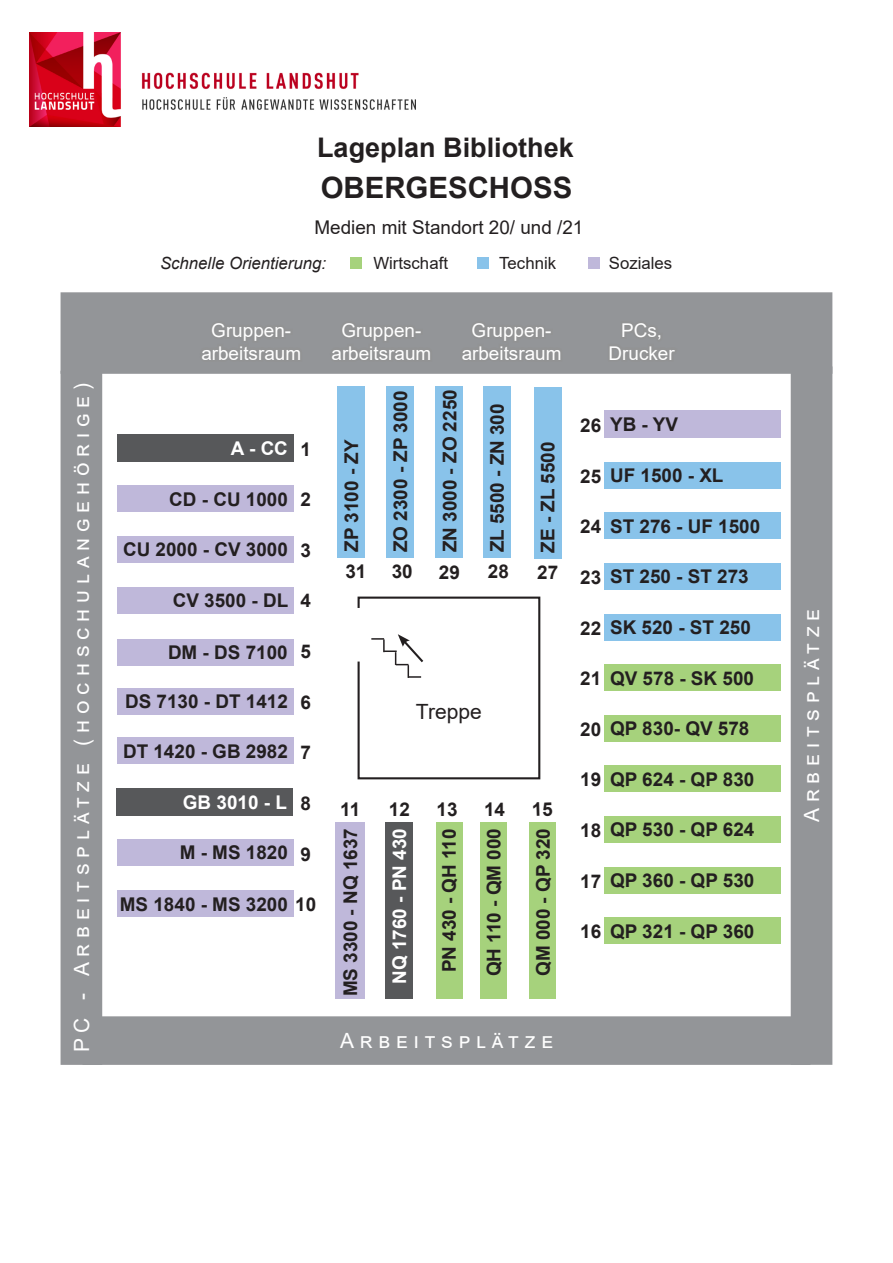
<style>
.page{position:relative;width:893px;height:1263px;background:#fff}
.page>*{position:absolute;margin:0;border:0;box-sizing:border-box;transform-origin:0 0}
.t1{font:700 29.4px "Arial";color:#231f20}
.t2{font:700 27px "Arial";color:#231f20}
.t3{font:21px "Arial";letter-spacing:.28em;color:#fff}
.t4{font:21px "Arial";color:#231f20}
.t5{font:700 18.9px "Arial";color:#231f20}
.t6{font:18.9px/22.6px "Arial";color:#fff;text-align:center}
.t7{font:18.9px "Arial";color:#231f20}
.t8{font:700 18.9px "Arial";color:#fff}
.t9{font:16.8px "Arial";color:#231f20}
.t10{font:italic 16.8px "Arial";color:#231f20}
</style>
<div class="page">
<div style="left:350px;top:257px;width:12px;height:12px;background:#a6d27c"></div>
<div style="left:477px;top:257px;width:12px;height:12px;background:#89c3ea"></div>
<div style="left:588px;top:257px;width:11px;height:12px;background:#bfb8da"></div>
<div style="left:792px;top:367px;width:39px;height:697px;background:#939598"></div>
<div style="left:791px;top:366px;width:41px;height:699px;border:2px solid #939598"></div>
<div style="left:84px;top:1017px;width:725px;height:47px;background:#939598"></div>
<div style="left:82px;top:1016px;width:728px;height:49px;border:2px solid #939598"></div>
<div style="left:62px;top:372px;width:39px;height:692px;background:#939598"></div>
<div style="left:61px;top:371px;width:41px;height:694px;border:2px solid #939598"></div>
<div style="left:62px;top:293px;width:769px;height:80px;background:#939598"></div>
<div style="left:61px;top:292px;width:771px;height:82px;border:2px solid #939598"></div>
<div style="left:117px;top:434px;width:177px;height:28px;background:#57585a"></div>
<div style="left:117px;top:486px;width:177px;height:26px;background:#bfb8da"></div>
<div style="left:117px;top:536px;width:177px;height:27px;background:#bfb8da"></div>
<div style="left:117px;top:587px;width:177px;height:26px;background:#bfb8da"></div>
<div style="left:117px;top:639px;width:177px;height:26px;background:#bfb8da"></div>
<div style="left:117px;top:688px;width:177px;height:27px;background:#bfb8da"></div>
<div style="left:117px;top:737px;width:177px;height:27px;background:#bfb8da"></div>
<div style="left:116px;top:788px;width:177px;height:28px;background:#57585a"></div>
<div style="left:117px;top:839px;width:177px;height:26px;background:#bfb8da"></div>
<div style="left:117px;top:890px;width:177px;height:27px;background:#bfb8da"></div>
<div style="left:604px;top:410px;width:177px;height:28px;background:#bfb8da"></div>
<div style="left:604px;top:462px;width:177px;height:27px;background:#89c3ea"></div>
<div style="left:604px;top:513px;width:177px;height:26px;background:#89c3ea"></div>
<div style="left:604px;top:563px;width:177px;height:27px;background:#89c3ea"></div>
<div style="left:604px;top:614px;width:177px;height:26px;background:#89c3ea"></div>
<div style="left:604px;top:664px;width:177px;height:27px;background:#a6d27c"></div>
<div style="left:604px;top:715px;width:177px;height:27px;background:#a6d27c"></div>
<div style="left:604px;top:766px;width:177px;height:26px;background:#a6d27c"></div>
<div style="left:604px;top:816px;width:177px;height:27px;background:#a6d27c"></div>
<div style="left:604px;top:867px;width:177px;height:26px;background:#a6d27c"></div>
<div style="left:529px;top:822px;width:27px;height:177px;background:#a6d27c"></div>
<div style="left:480px;top:822px;width:27px;height:177px;background:#a6d27c"></div>
<div style="left:436px;top:822px;width:26px;height:177px;background:#a6d27c"></div>
<div style="left:386px;top:822px;width:27px;height:177px;background:#57585a"></div>
<div style="left:335px;top:822px;width:30px;height:177px;background:#bfb8da"></div>
<div style="left:534px;top:387px;width:28px;height:172px;background:#89c3ea"></div>
<div style="left:483px;top:387px;width:28px;height:171px;background:#89c3ea"></div>
<div style="left:436px;top:387px;width:27px;height:171px;background:#89c3ea"></div>
<div style="left:386px;top:386px;width:28px;height:172px;background:#89c3ea"></div>
<div style="left:337px;top:386px;width:28px;height:172px;background:#89c3ea"></div>
<img style="left:30px;top:33px;width:386px;height:94px">
<div style="left:604px;top:917px;width:177px;height:27px;background:#a6d27c"></div>
<svg style="left:357px;top:596px;width:184px;height:184px"></svg>
<p class="t3" style="left:67px;top:1052px;width:671px;rotate:-90deg">PC - Arbeitsplätze (hochschulangehörige)</p>
<p class="t2" style="left:317px;top:128px;width:258px">Lageplan Bibliothek</p>
<p class="t1" style="left:321px;top:167px;width:253px">OBERGESCHOSS</p>
<p class="t7" style="left:314px;top:214px;width:270px">Medien mit Standort 20/ und /21</p>
<p class="t10" style="left:160px;top:252px;width:168px">Schnelle Orientierung:</p>
<p class="t9" style="left:373px;top:251px;width:76px">Wirtschaft</p>
<p class="t9" style="left:499px;top:251px;width:58px">Technik</p>
<p class="t9" style="left:609px;top:251px;width:65px">Soziales</p>
<p class="t6" style="left:201px;top:319px;width:101px">Gruppen&shy;arbeitsraum</p>
<p class="t6" style="left:331px;top:319px;width:101px">Gruppen&shy;arbeitsraum</p>
<p class="t6" style="left:462px;top:319px;width:101px">Gruppen&shy;arbeitsraum</p>
<p class="t6" style="left:621px;top:319px;width:42px">PCs,</p>
<p class="t6" style="left:609px;top:341px;width:68px">Drucker</p>
<p class="t8" style="left:231px;top:435px;width:59px">A - CC</p>
<p class="t5" style="left:169px;top:486px;width:120px">CD - CU 1000</p>
<p class="t5" style="left:123px;top:536px;width:166px">CU 2000 - CV 3000</p>
<p class="t5" style="left:173px;top:587px;width:117px">CV 3500 - DL</p>
<p class="t5" style="left:168px;top:639px;width:121px">DM - DS 7100</p>
<p class="t5" style="left:125px;top:688px;width:164px">DS 7130 - DT 1412</p>
<p class="t5" style="left:123px;top:738px;width:166px">DT 1420 - GB 2982</p>
<p class="t8" style="left:183px;top:789px;width:105px">GB 3010 - L</p>
<p class="t5" style="left:180px;top:839px;width:110px">M - MS 1820</p>
<p class="t5" style="left:301px;top:436px;width:12px">1</p>
<p class="t5" style="left:301px;top:486px;width:12px">2</p>
<p class="t5" style="left:301px;top:537px;width:12px">3</p>
<p class="t5" style="left:301px;top:587px;width:12px">4</p>
<p class="t5" style="left:301px;top:638px;width:12px">5</p>
<p class="t5" style="left:301px;top:689px;width:12px">6</p>
<p class="t5" style="left:301px;top:739px;width:12px">7</p>
<p class="t5" style="left:301px;top:790px;width:12px">8</p>
<p class="t5" style="left:301px;top:840px;width:12px">9</p>
<p class="t5" style="left:120px;top:891px;width:198px">MS 1840 - MS 3200 10</p>
<p class="t5" style="left:338px;top:552px;width:114px;rotate:-90deg">ZP 3100 - ZY</p>
<p class="t5" style="left:387px;top:552px;width:163px;rotate:-90deg">ZO 2300 - ZP 3000</p>
<p class="t5" style="left:436px;top:552px;width:164px;rotate:-90deg">ZN 3000 - ZO 2250</p>
<p class="t5" style="left:484px;top:552px;width:150px;rotate:-90deg">ZL 5500 - ZN 300</p>
<p class="t5" style="left:535px;top:553px;width:112px;rotate:-90deg">ZE - ZL 5500</p>
<p class="t5" style="left:345px;top:558px;width:23px">31</p>
<p class="t5" style="left:392px;top:558px;width:23px">30</p>
<p class="t5" style="left:439px;top:559px;width:23px">29</p>
<p class="t5" style="left:488px;top:558px;width:23px">28</p>
<p class="t5" style="left:537px;top:559px;width:23px">27</p>
<p class="t4" style="left:416px;top:697px;width:67px">Treppe</p>
<p class="t5" style="left:340px;top:796px;width:21px">11</p>
<p class="t5" style="left:389px;top:796px;width:23px">12</p>
<p class="t5" style="left:436px;top:796px;width:23px">13</p>
<p class="t5" style="left:484px;top:796px;width:23px">14</p>
<p class="t5" style="left:436px;top:972px;width:145px;rotate:-90deg">PN 430 - QH 110</p>
<p class="t5" style="left:481px;top:976px;width:150px;rotate:-90deg">QH 110 - QM 000</p>
<p class="t5" style="left:530px;top:976px;width:149px;rotate:-90deg">QM 000 - QP 320</p>
<p class="t5" style="left:337px;top:996px;width:170px;rotate:-90deg">MS 3300 - NQ 1637</p>
<p class="t8" style="left:386px;top:984px;width:157px;rotate:-90deg">NQ 1760 - PN 430</p>
<p class="t3" style="left:340px;top:1026px;width:214px">Arbeitsplätze</p>
<p class="t5" style="left:580px;top:412px;width:23px">26</p>
<p class="t5" style="left:580px;top:463px;width:23px">25</p>
<p class="t5" style="left:580px;top:513px;width:23px">24</p>
<p class="t5" style="left:580px;top:564px;width:23px">23</p>
<p class="t5" style="left:580px;top:614px;width:23px">22</p>
<p class="t5" style="left:580px;top:665px;width:23px">21</p>
<p class="t5" style="left:580px;top:716px;width:23px">20</p>
<p class="t5" style="left:580px;top:766px;width:23px">19</p>
<p class="t5" style="left:580px;top:817px;width:23px">18</p>
<p class="t5" style="left:580px;top:867px;width:23px">17</p>
<p class="t5" style="left:610px;top:411px;width:69px">YB - YV</p>
<p class="t5" style="left:610px;top:462px;width:115px">UF 1500 - XL</p>
<p class="t5" style="left:610px;top:513px;width:152px">ST 276 - UF 1500</p>
<p class="t5" style="left:610px;top:563px;width:140px">ST 250 - ST 273</p>
<p class="t5" style="left:610px;top:614px;width:142px">SK 520 - ST 250</p>
<p class="t5" style="left:610px;top:665px;width:145px">QV 578 - SK 500</p>
<p class="t5" style="left:610px;top:715px;width:141px">QP 830- QV 578</p>
<p class="t5" style="left:610px;top:766px;width:146px">QP 624 - QP 830</p>
<p class="t5" style="left:610px;top:816px;width:146px">QP 530 - QP 624</p>
<p class="t5" style="left:610px;top:867px;width:146px">QP 360 - QP 530</p>
<p class="t5" style="left:580px;top:918px;width:23px">16</p>
<p class="t5" style="left:610px;top:918px;width:146px">QP 321 - QP 360</p>
<p class="t3" style="left:797px;top:822px;width:214px;rotate:-90deg">Arbeitsplätze</p>
</div>
